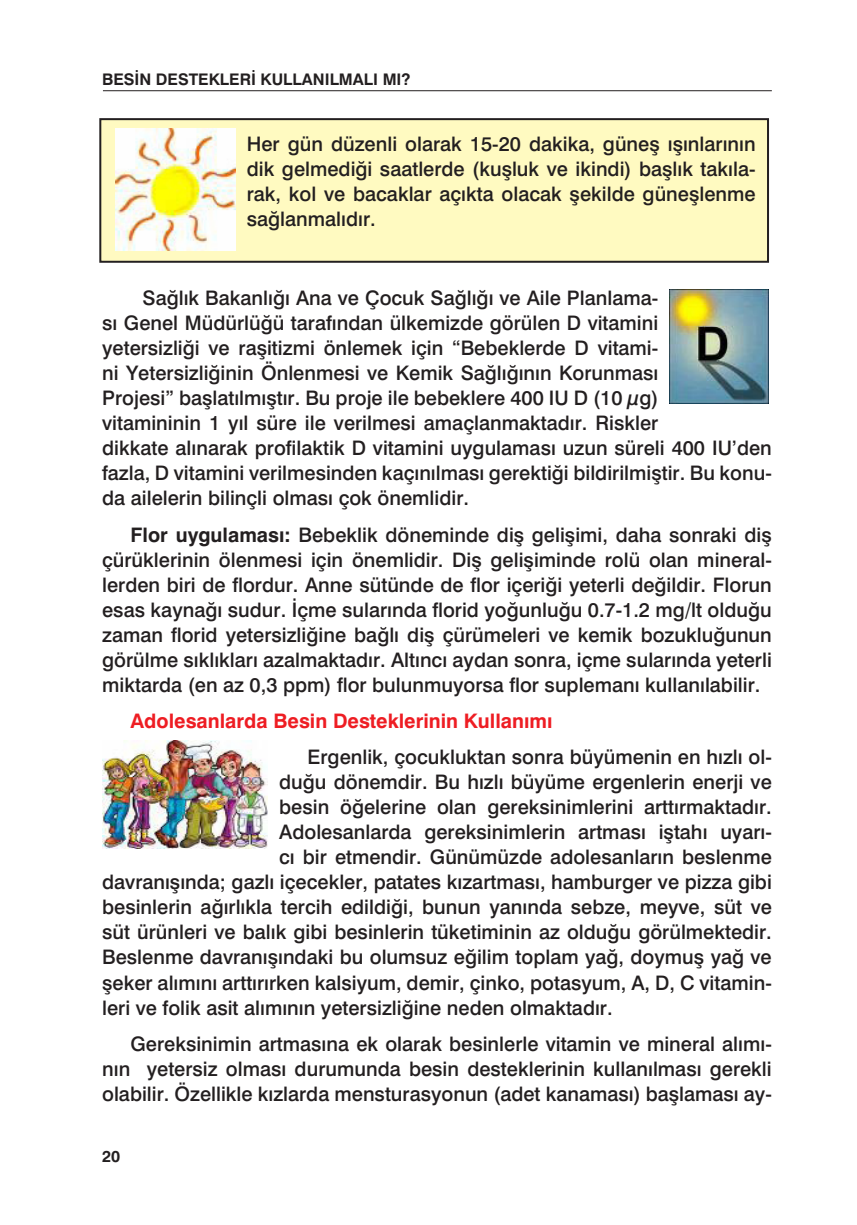
<style>
.page{position:relative;width:857px;height:1225px;background:#fff}
.page>*{position:absolute;margin:0;border:0;box-sizing:border-box;transform-origin:0 0}
.t1{font:20px/25px "Helvetica OTF";color:#231f20;text-align:justify}
.t2{font:700 20px "Helvetica OTF";color:#ee1d23}
.t3{font:700 16px "Helvetica OTF";color:#231f20}
.s1{font-weight:700}
</style>
<div class="page">
<hr style="left:103px;top:90px;width:668px;height:1px;background:#231f20">
<div style="left:100px;top:119px;width:667px;height:143px;background:#fffac1"></div>
<div style="left:99px;top:118px;width:669px;height:145px;border:2px solid #231f20"></div>
<img style="left:115px;top:129px;width:120px;height:121px">
<img style="left:669px;top:289px;width:99px;height:114px">
<img style="left:102px;top:740px;width:166px;height:108px">
<p class="t3" style="left:102px;top:70px;width:310px">BESİN DESTEKLERİ KULLANILMALI MI?</p>
<p class="t1" style="left:247px;top:131px;width:510px">Her gün düzenli olarak 15-20 dakika, güneş ışınlarının dik gelmediği saatlerde (kuşluk ve ikindi) başlık takıla&shy;rak, kol ve bacaklar açıkta olacak şekilde güneşlenme sağlanmalıdır.</p>
<p class="t1" style="left:102px;top:285px;width:671px;text-align:left;text-indent:40px">Sağlık Bakanlığı Ana ve Çocuk Sağlığı ve Aile Planlama-<br>sı Genel Müdürlüğü tarafından ülkemizde görülen D vitamini<br>yetersizliği ve raşitizmi önlemek için “Bebeklerde D vitami-<br>ni Yetersizliğinin Önlenmesi ve Kemik Sağlığının Korunması<br>Projesi” başlatılmıştır. Bu proje ile bebeklere 400 IU D (10 µg)<br>vitamininin 1 yıl süre ile verilmesi amaçlanmaktadır. Riskler<br>dikkate alınarak profilaktik D vitamini uygulaması uzun süreli 400 IU’den fazla, D vitamini verilmesinden kaçınılması gerektiği bildirilmiştir. Bu konu&shy;da ailelerin bilinçli olması çok önemlidir.</p>
<p class="t1" style="left:102px;top:522px;width:671px;text-indent:28px"><span class="s1">Flor uygulaması:</span> Bebeklik döneminde diş gelişimi, daha sonraki diş çürüklerinin ölenmesi için önemlidir. Diş gelişiminde rolü olan mineral&shy;lerden biri de flordur. Anne sütünde de flor içeriği yeterli değildir. Florun esas kaynağı sudur. İçme sularında florid yoğunluğu 0.7-1.2 mg/lt olduğu zaman florid yetersizliğine bağlı diş çürümeleri ve kemik bozukluğunun görülme sıklıkları azalmaktadır. Altıncı aydan sonra, içme sularında yeterli miktarda (en az 0,3 ppm) flor bulunmuyorsa flor suplemanı kullanılabilir.</p>
<p class="t2" style="left:130px;top:709px;width:423px">Adolesanlarda Besin Desteklerinin Kullanımı</p>
<p class="t1" style="left:307px;top:744px;width:465px">Ergenlik, çocukluktan sonra büyümenin en hızlı ol-</p>
<p class="t1" style="left:279px;top:769px;width:494px">duğu dönemdir. Bu hızlı büyüme ergenlerin enerji ve</p>
<p class="t1" style="left:279px;top:794px;width:494px">besin öğelerine olan gereksinimlerini arttırmaktadır.</p>
<p class="t1" style="left:279px;top:819px;width:494px">Adolesanlarda gereksinimlerin artması iştahı uyarı-</p>
<p class="t1" style="left:279px;top:844px;width:494px">cı bir etmendir. Günümüzde adolesanların beslenme</p>
<p class="t1" style="left:102px;top:869px;width:671px">davranışında; gazlı içecekler, patates kızartması, hamburger ve pizza gibi</p>
<p class="t1" style="left:102px;top:894px;width:670px">besinlerin ağırlıkla tercih edildiği, bunun yanında sebze, meyve, süt ve</p>
<p class="t1" style="left:102px;top:919px;width:670px">süt ürünleri ve balık gibi besinlerin tüketiminin az olduğu görülmektedir.</p>
<p class="t1" style="left:102px;top:944px;width:670px">Beslenme davranışındaki bu olumsuz eğilim toplam yağ, doymuş yağ ve</p>
<p class="t1" style="left:102px;top:969px;width:670px">şeker alımını arttırırken kalsiyum, demir, çinko, potasyum, A, D, C vitamin-</p>
<p class="t1" style="left:102px;top:994px;width:511px">leri ve folik asit alımının yetersizliğine neden olmaktadır.</p>
<p class="t1" style="left:102px;top:1031px;width:670px;text-indent:28px">Gereksinimin artmasına ek olarak besinlerle vitamin ve mineral alımı&shy;nın yetersiz olması durumunda besin desteklerinin kullanılması gerekli olabilir. Özellikle kızlarda mensturasyonun (adet kanaması) başlaması ay-</p>
<p class="t3" style="left:102px;top:1146px;width:20px">20</p>
</div>
